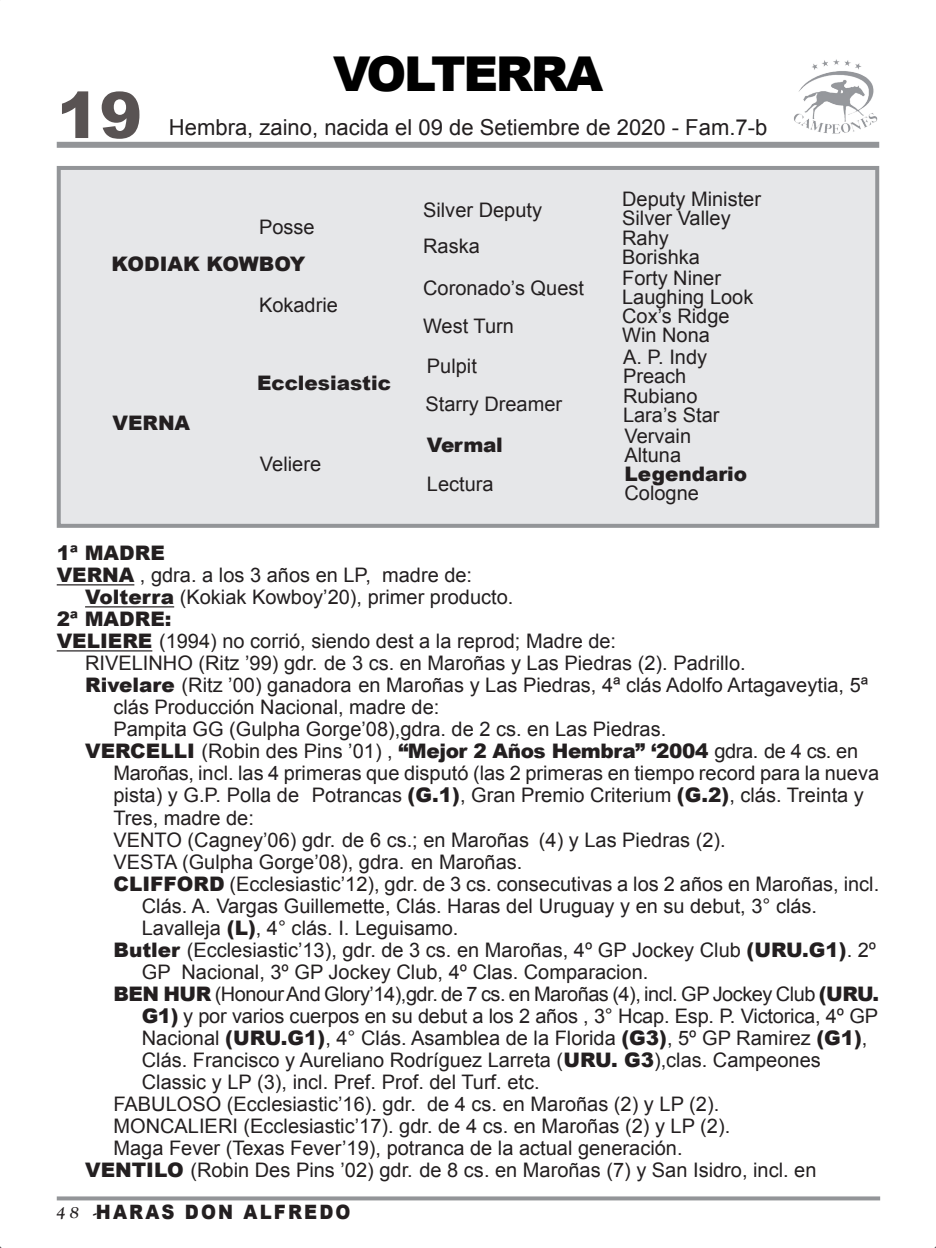
<style>
.page{position:relative;width:936px;height:1248px;background:#fff}
.page>*{position:absolute;margin:0;border:0;box-sizing:border-box;transform-origin:0 0}
.t1{font:900 64px "Arial";color:#595353}
.t2{font:900 48px "Arial";letter-spacing:-.05em;color:#000}
.t3{font:22px "Arial";color:#231f20}
.t4{font:20px "Arial";color:#231f20}
.t5{font:20px "Arial";letter-spacing:-.025em;color:#231f20}
.t6{font:900 20px "Arial";letter-spacing:-.02em;color:#231f20}
.t7{font:900 20px "Arial";color:#231f20}
.t8{font:900 19.8px "Arial";letter-spacing:.12em;color:#231f20;scale:.91 1}
.t9{font:16px "Goudy Old Style Bold Italic BT";color:#231f20}
.s1{font-weight:900}
.s2{font-weight:400}
</style>
<div class="page">
<div style="left:57px;top:166px;width:822px;height:362px;background:#e6e7e9;border:4px solid #939598"></div>
<div style="left:57px;top:142px;width:822px;height:6px;background:#939598"></div>
<svg style="left:57px;top:1196px;width:823px;height:4px;background:#9ea0a3"></svg>
<hr style="left:57px;top:584px;width:77px;height:1px;background:#231f20">
<hr style="left:85px;top:606px;width:89px;height:1px;background:#231f20">
<hr style="left:57px;top:650px;width:95px;height:1px;background:#231f20">
<img style="left:794px;top:59px;width:84px;height:75px">
<h1 class="t1" style="left:57px;top:69px;width:87px">19</h1>
<h2 class="t2" style="left:333px;top:39px;width:271px">VOLTERRA</h2>
<p class="t3" style="left:169px;top:113px;width:599px">Hembra, zaino, nacida el 09 de Setiembre de 2020 - Fam.7-b</p>
<p class="t4" style="left:259px;top:214px;width:57px">Posse</p>
<p class="t7" style="left:112px;top:250px;width:195px">KODIAK KOWBOY</p>
<p class="t4" style="left:259px;top:292px;width:80px">Kokadrie</p>
<p class="t7" style="left:112px;top:408px;width:79px">VERNA</p>
<p class="t7" style="left:257px;top:368px;width:135px">Ecclesiastic</p>
<p class="t4" style="left:260px;top:451px;width:63px">Veliere</p>
<p class="t4" style="left:423px;top:197px;width:120px">Silver Deputy</p>
<p class="t4" style="left:423px;top:232px;width:58px">Raska</p>
<p class="t4" style="left:423px;top:275px;width:162px">Coronado’s Quest</p>
<p class="t4" style="left:423px;top:313px;width:92px">West Turn</p>
<p class="t4" style="left:427px;top:353px;width:52px">Pulpit</p>
<p class="t4" style="left:425px;top:390px;width:138px">Starry Dreamer</p>
<p class="t7" style="left:427px;top:430px;width:77px">Vermal</p>
<p class="t4" style="left:427px;top:471px;width:68px">Lectura</p>
<p class="t4" style="left:622px;top:186px;width:140px">Deputy Minister</p>
<p class="t4" style="left:622px;top:205px;width:110px">Silver Valley</p>
<p class="t4" style="left:622px;top:225px;width:48px">Rahy</p>
<p class="t4" style="left:622px;top:243px;width:79px">Borishka</p>
<p class="t4" style="left:622px;top:265px;width:100px">Forty Niner</p>
<p class="t4" style="left:622px;top:284px;width:133px">Laughing Look</p>
<p class="t4" style="left:622px;top:303px;width:109px">Cox’s Ridge</p>
<p class="t4" style="left:622px;top:322px;width:89px">Win Nona</p>
<p class="t4" style="left:623px;top:343px;width:86px">A. P. Indy</p>
<p class="t4" style="left:623px;top:363px;width:65px">Preach</p>
<p class="t4" style="left:623px;top:383px;width:76px">Rubiano</p>
<p class="t4" style="left:623px;top:401px;width:98px">Lara’s Star</p>
<p class="t4" style="left:624px;top:422px;width:68px">Vervain</p>
<p class="t4" style="left:624px;top:442px;width:58px">Altuna</p>
<p class="t7" style="left:624px;top:459px;width:124px">Legendario</p>
<p class="t4" style="left:624px;top:480px;width:76px">Cologne</p>
<p class="t7" style="left:57px;top:538px;width:110px">1ª MADRE</p>
<p class="t4" style="left:57px;top:562px;width:417px"><span class="s1">VERNA</span> , gdra. a los 3 años en LP, madre de:</p>
<p class="t4" style="left:85px;top:584px;width:430px"><span class="s1">Volterra</span> (Kokiak Kowboy’20), primer producto.</p>
<p class="t7" style="left:57px;top:604px;width:116px">2ª MADRE:</p>
<p class="t4" style="left:57px;top:628px;width:561px"><span class="s1">VELIERE</span> (1994) no corrió, siendo dest a la reprod; Madre de:</p>
<p class="t4" style="left:85px;top:650px;width:662px">RIVELINHO (Ritz ’99) gdr. de 3 cs. en Maroñas y Las Piedras (2). Padrillo.</p>
<p class="t4" style="left:85px;top:672px;width:784px"><span class="s1">Rivelare</span> (Ritz ’00) ganadora en Maroñas y Las Piedras, 4ª clás Adolfo Artagaveytia, 5ª</p>
<p class="t4" style="left:113px;top:694px;width:327px">clás Producción Nacional, madre de:</p>
<p class="t4" style="left:113px;top:716px;width:554px">Pampita GG (Gulpha Gorge’08),gdra. de 2 cs. en Las Piedras.</p>
<p class="t6" style="left:85px;top:736px;width:774px">VERCELLI <span class="s2">(Robin des Pins ’01) ,</span> “Mejor 2 Años Hembra” ‘2004 <span class="s2">gdra. de 4 cs. en</span></p>
<p class="t4" style="left:113px;top:760px;width:767px">Maroñas, incl. las 4 primeras que disputó (las 2 primeras en tiempo record para la nueva</p>
<p class="t4" style="left:113px;top:782px;width:752px">pista) y G.P. Polla de Potrancas <span class="s1">(G.1)</span>, Gran Premio Criterium <span class="s1">(G.2)</span>, clás. Treinta y</p>
<p class="t4" style="left:113px;top:804px;width:142px">Tres, madre de:</p>
<p class="t4" style="left:113px;top:826px;width:613px">VENTO (Cagney’06) gdr. de 6 cs.; en Maroñas (4) y Las Piedras (2).</p>
<p class="t4" style="left:113px;top:848px;width:410px">VESTA (Gulpha Gorge’08), gdra. en Maroñas.</p>
<p class="t4" style="left:113px;top:870px;width:767px"><span class="s1">CLIFFORD</span> (Ecclesiastic’12), gdr. de 3 cs. consecutivas a los 2 años en Maroñas, incl.</p>
<p class="t4" style="left:142px;top:892px;width:676px">Clás. A. Vargas Guillemette, Clás. Haras del Uruguay y en su debut, 3° clás.</p>
<p class="t4" style="left:142px;top:914px;width:318px">Lavalleja <span class="s1">(L)</span>, 4° clás. I. Leguisamo.</p>
<p class="t4" style="left:113px;top:936px;width:764px"><span class="s1">Butler</span> (Ecclesiastic’13), gdr. de 3 cs. en Maroñas, 4º GP Jockey Club <span class="s1">(URU.G1)</span>. 2º</p>
<p class="t4" style="left:142px;top:958px;width:508px">GP Nacional, 3º GP Jockey Club, 4º Clas. Comparacion.</p>
<p class="t5" style="left:113px;top:980px;width:767px"><span class="s1">BEN HUR</span> (Honour And Glory’14),gdr. de 7 cs. en Maroñas (4), incl. GP Jockey Club <span class="s1">(URU.</span></p>
<p class="t4" style="left:142px;top:1002px;width:738px"><span class="s1">G1)</span> y por varios cuerpos en su debut a los 2 años , 3° Hcap. Esp. P. Victorica, 4º GP</p>
<p class="t4" style="left:142px;top:1024px;width:727px">Nacional <span class="s1">(URU.G1)</span>, 4° Clás. Asamblea de la Florida <span class="s1">(G3)</span>, 5º GP Ramirez <span class="s1">(G1)</span>,</p>
<p class="t4" style="left:142px;top:1046px;width:680px">Clás. Francisco y Aureliano Rodríguez Larreta (<span class="s1">URU. G3</span>),clas. Campeones</p>
<p class="t4" style="left:142px;top:1068px;width:399px">Classic y LP (3), incl. Pref. Prof. del Turf. etc.</p>
<p class="t4" style="left:113px;top:1090px;width:607px">FABULOSO (Ecclesiastic’16). gdr. de 4 cs. en Maroñas (2) y LP (2).</p>
<p class="t4" style="left:113px;top:1112px;width:618px">MONCALIERI (Ecclesiastic’17). gdr. de 4 cs. en Maroñas (2) y LP (2).</p>
<p class="t4" style="left:113px;top:1134px;width:570px">Maga Fever (Texas Fever’19), potranca de la actual generación.</p>
<p class="t4" style="left:85px;top:1156px;width:733px"><span class="s1">VENTILO</span> (Robin Des Pins ’02) gdr. de 8 cs. en Maroñas (7) y San Isidro, incl. en</p>
<p class="t8" style="left:96px;top:1197px;width:281px">HARAS DON ALFREDO</p>
<p class="t9" style="left:57px;top:1202px;width:42px">48 -</p>
</div>
